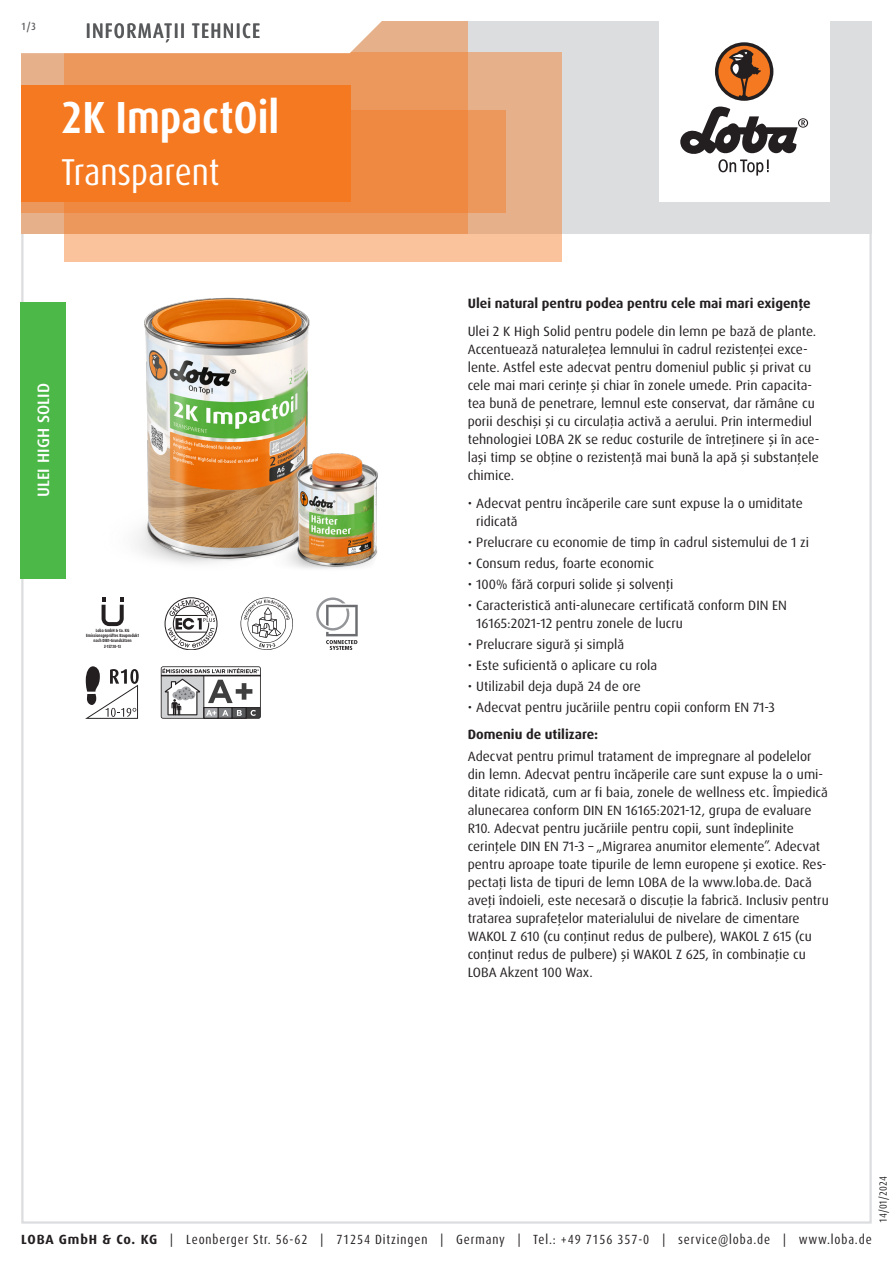
<style>
.page{position:relative;width:893px;height:1263px;background:#fff}
.page>*{position:absolute;margin:0;border:0;box-sizing:border-box;transform-origin:0 0}
.Produktname_weiss{font:700 condensed 45px "Dax Pro";color:#fff}
.Variante_weiss{font:condensed 37.5px "Dax Pro";color:#fff}
.TI{font:500 condensed 21px "Dax Pro";letter-spacing:.06em;color:#57585a}
.Produktart_Oel-Veredelung{font:500 16.5px "Dax Pro";letter-spacing:.01em;color:#fff}
.Text{font:13.5px/18px "Dax Pro";color:#231f20}
.Text_Bold{font:700 13.5px "Dax Pro";color:#231f20}
.t1{font:condensed 13.35px "Dax Pro";letter-spacing:.065em;color:#231f20}
.t2{font:condensed 10.5px "Dax Pro";color:#231f20}
.t3{font:500 condensed 10.5px "Dax Pro";color:#57585a}
.t4{font:700 4.5px/5.2px "Dax Pro";color:#231f20;text-align:center;scale:.82 1}
.s1{font-weight:700;font-stretch:normal}
</style>
<div class="page">
<svg style="left:102px;top:597px;width:22px;height:29px"></svg>
<svg style="left:165px;top:597px;width:52px;height:53px"></svg>
<svg style="left:241px;top:597px;width:52px;height:53px"></svg>
<svg style="left:316px;top:597px;width:42px;height:53px"></svg>
<svg style="left:85px;top:666px;width:54px;height:53px"></svg>
<svg style="left:161px;top:666px;width:100px;height:53px"></svg>
<img style="left:135px;top:297px;width:243px;height:272px">
<div style="left:20px;top:302px;width:46px;height:276px;background:#4cb848"></div>
<div style="left:21px;top:21px;width:851px;height:213px;background:#dcdddf"></div>
<div style="left:659px;top:0;width:170px;height:202px;background:#fff"></div>
<svg style="left:680px;top:106px;width:128px;height:70px"></svg>
<div style="left:715px;top:42px;width:58px;height:59px;background:#231f20;border-radius:50%"></div>
<svg style="left:718px;top:45px;width:52px;height:52px"></svg>
<div style="left:64px;top:52px;width:497px;height:209px;background:linear-gradient(to right,#fec79f,#efb992)"></div>
<div style="left:21px;top:111px;width:485px;height:102px;background:#ec975b"></div>
<svg style="left:21px;top:21px;width:447px;height:213px;background:#ec9355"></svg>
<svg style="left:21px;top:21px;width:411px;height:34px;background:#faede4"></svg>
<div style="left:21px;top:85px;width:330px;height:117px;background:#f47921"></div>
<p class="t3" style="left:21px;top:19px;width:16px">1/3</p>
<p class="TI" style="left:86px;top:17px;width:176px">INFORMAŢII TEHNICE</p>
<p class="Produktname_weiss" style="left:61px;top:89px;width:220px">2K ImpactOil</p>
<p class="Variante_weiss" style="left:61px;top:148px;width:160px">Transparent</p>
<p class="Produktart_Oel-Veredelung" style="left:33px;top:497px;width:116px;rotate:-90deg">ULEI HIGH SOLID</p>
<p class="t4" style="left:86px;top:628px;width:66px">Loba GmbH &amp; Co. KG<br>Emissionsgeprüftes Bauprodukt nach DIBt-Grundsätzen<br>Z-157.10-13</p>
<p class="Text_Bold" style="left:468px;top:295px;width:344px">Ulei natural pentru podea pentru cele mai mari exigenţe</p>
<p class="Text" style="left:468px;top:323px;width:353px">Ulei 2 K High Solid pentru podele din lemn pe bază de plante.<br>Accentuează naturaleţea lemnului în cadrul rezistenţei exce&shy;lente. Astfel este adecvat pentru domeniul public şi privat cu cele mai mari cerinţe şi chiar în zonele umede. Prin capacita&shy;tea bună de penetrare, lemnul este conservat, dar rămâne cu porii deschişi şi cu circulaţia activă a aerului. Prin intermediul tehnologiei LOBA 2K se reduc costurile de întreţinere şi în ace&shy;laşi timp se obţine o rezistenţă mai bună la apă şi substanţele chimice.</p>
<p class="Text" style="left:476px;top:494px;width:328px;text-indent:-9px">• Adecvat pentru încăperile care sunt expuse la o umiditate ridicată</p>
<p class="Text" style="left:468px;top:533px;width:343px">• Prelucrare cu economie de timp în cadrul sistemului de 1 zi</p>
<p class="Text" style="left:468px;top:554px;width:188px">• Consum redus, foarte economic</p>
<p class="Text" style="left:468px;top:575px;width:207px">• 100% fără corpuri solide şi solvenţi</p>
<p class="Text" style="left:476px;top:596px;width:312px;text-indent:-9px">• Caracteristică anti-alunecare certificată conform DIN EN<br>16165:2021-12 pentru zonele de lucru</p>
<p class="Text" style="left:468px;top:635px;width:158px">• Prelucrare sigură şi simplă</p>
<p class="Text" style="left:468px;top:656px;width:191px">• Este suficientă o aplicare cu rola</p>
<p class="Text" style="left:468px;top:677px;width:175px">• Utilizabil deja după 24 de ore</p>
<p class="Text" style="left:468px;top:698px;width:309px">• Adecvat pentru jucăriile pentru copii conform EN 71-3</p>
<p class="Text_Bold" style="left:468px;top:726px;width:132px">Domeniu de utilizare:</p>
<p class="Text" style="left:468px;top:747px;width:362px">Adecvat pentru primul tratament de impregnare al podelelor din lemn. Adecvat pentru încăperile care sunt expuse la o umi&shy;ditate ridicată, cum ar fi baia, zonele de wellness etc. Împiedică alunecarea conform DIN EN 16165:2021-12, grupa de evaluare R10. Adecvat pentru jucăriile pentru copii, sunt îndeplinite cerinţele DIN EN 71-3 – „Migrarea anumitor elemente”. Adecvat pentru aproape toate tipurile de lemn europene şi exotice. Res&shy;pectaţi lista de tipuri de lemn LOBA de la www.loba.de. Dacă aveţi îndoieli, este necesară o discuţie la fabrică. Inclusiv pentru tratarea suprafeţelor materialului de nivelare de cimentare WAKOL Z 610 (cu conţinut redus de pulbere), WAKOL Z 615 (cu conţinut redus de pulbere) şi WAKOL Z 625, în combinaţie cu LOBA Akzent 100 Wax.</p>
<p class="t2" style="left:876px;top:1222px;width:48px;rotate:-90deg">14/01/2024</p>
<p class="t1" style="left:21px;top:1230px;width:852px"><span class="s1">LOBA GmbH &amp; Co. KG</span> | Leonberger Str. 56-62 | 71254 Ditzingen | Germany | Tel.: +49 7156 357-0 | service@loba.de | www.loba.de</p>
</div>
